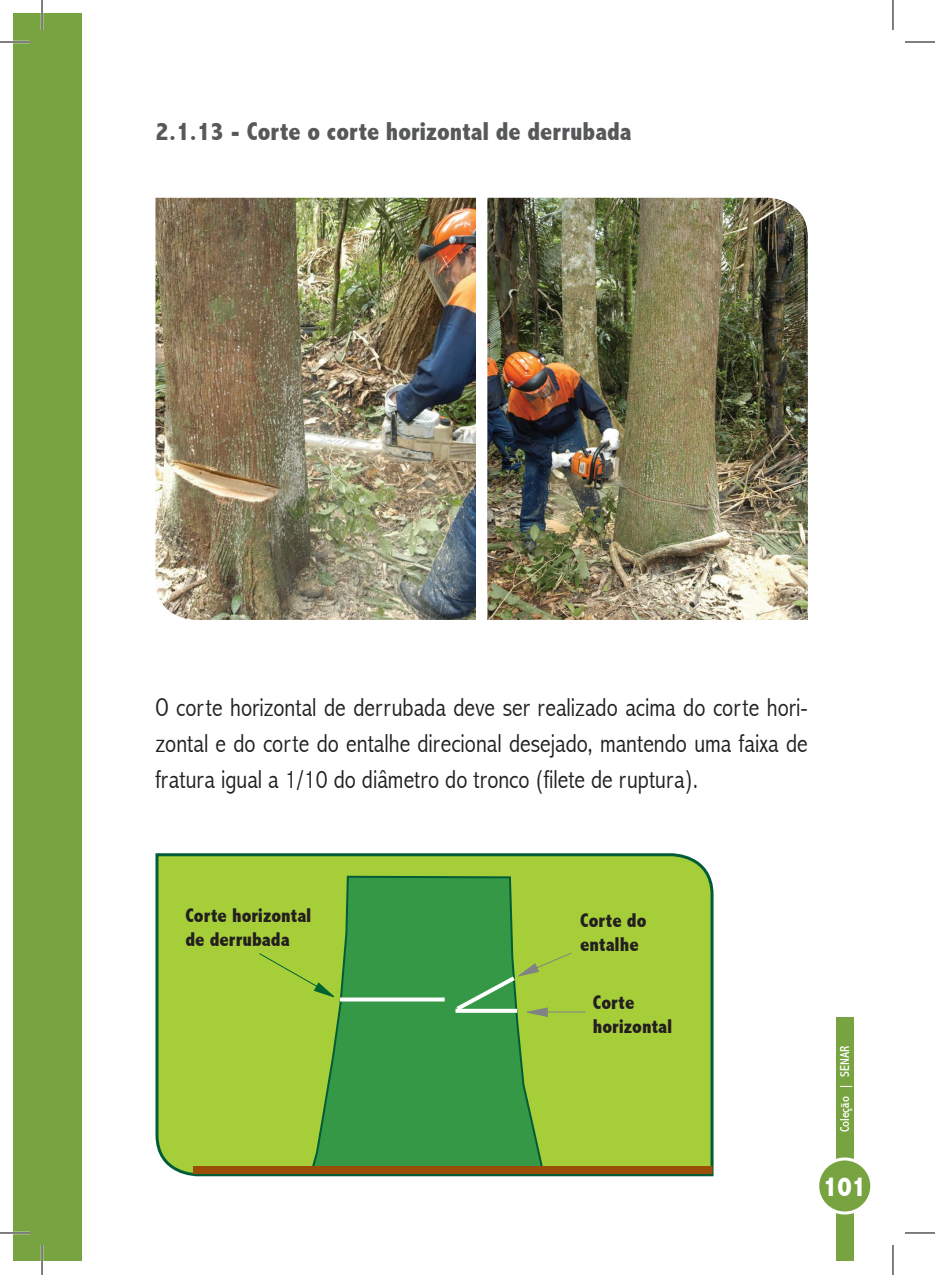
<style>
.page{position:relative;width:935px;height:1275px;background:#fff}
.page>*{position:absolute;margin:0;border:0;box-sizing:border-box;transform-origin:0 0}
.t1{font:800 condensed 28px "Abadi";color:#fff}
.t2{font:300 condensed 26px/36px "Abadi";color:#231f20;text-align:justify}
.t3{font:800 condensed 26px "Abadi";color:#57585a}
.t4{font:800 condensed 20px/24px "Abadi";color:#231f20}
.t5{font:condensed 13px "Abadi";color:#fff}
</style>
<div class="page">
<div style="left:836px;top:1017px;width:17px;height:244px;background:#78a341"></div>
<div style="left:817px;top:1159px;width:54px;height:54px;background:#78a341;border-radius:50%"></div>
<div style="left:816px;top:1157px;width:57px;height:57px;border:3px solid #fff;border-radius:50%"></div>
<div style="left:14px;top:14px;width:28px;height:1247px;background:#78a341"></div>
<div style="left:42px;top:14px;width:40px;height:1247px;background:#78a341"></div>
<img style="left:155px;top:198px;width:321px;height:422px">
<img style="left:487px;top:198px;width:320px;height:422px">
<div style="left:155px;top:853px;width:559px;height:324px;background:#a6ce39"></div>
<svg style="left:308px;top:874px;width:237px;height:302px;background:#49a044"></svg>
<hr style="left:539px;top:1011px;width:46px;height:1px;background:#808285">
<svg style="left:340px;top:997px;width:104px;height:4px"></svg>
<div style="left:258px;top:952px;width:79px;height:50px;background:#a6ce39"></div>
<div style="left:193px;top:1166px;width:519px;height:8px;background:#9a4e06"></div>
<svg style="left:452px;top:952px;width:120px;height:65px;background:#75b44e"></svg>
<hr style="left:0;top:41px;width:30px;height:2px;background:#fff">
<hr style="left:0;top:1231px;width:30px;height:3px;background:#fff">
<hr style="left:41px;top:0;width:2px;height:30px;background:#fff">
<hr style="left:41px;top:1245px;width:2px;height:30px;background:#fff">
<hr style="left:0;top:42px;width:30px;height:1px;background:#000">
<hr style="left:904px;top:42px;width:30px;height:1px;background:#000">
<hr style="left:0;top:1232px;width:30px;height:1px;background:#000">
<hr style="left:904px;top:1232px;width:30px;height:1px;background:#000">
<hr style="left:42px;top:0;width:1px;height:30px;background:#000">
<hr style="left:42px;top:1245px;width:1px;height:30px;background:#000">
<hr style="left:892px;top:0;width:1px;height:30px;background:#000">
<hr style="left:892px;top:1245px;width:1px;height:30px;background:#000">
<p class="t3" style="left:155px;top:116px;width:477px">2.1.13 - Corte o corte horizontal de derrubada</p>
<p class="t2" style="left:155px;top:689px;width:653px">O corte horizontal de derrubada deve ser realizado acima do corte hori&shy;zontal e do corte do entalhe direcional desejado, mantendo uma faixa de fratura igual a 1/10 do diâmetro do tronco (filete de ruptura).</p>
<p class="t4" style="left:185px;top:903px;width:128px">Corte horizontal de derrubada</p>
<p class="t4" style="left:580px;top:908px;width:68px">Corte do entalhe</p>
<p class="t4" style="left:592px;top:990px;width:81px">Corte horizontal</p>
<p class="t5" style="left:837px;top:1132px;width:88px;rotate:-90deg">Coleção | SENAR</p>
<p class="t1" style="left:823px;top:1170px;width:44px">101</p>
</div>
